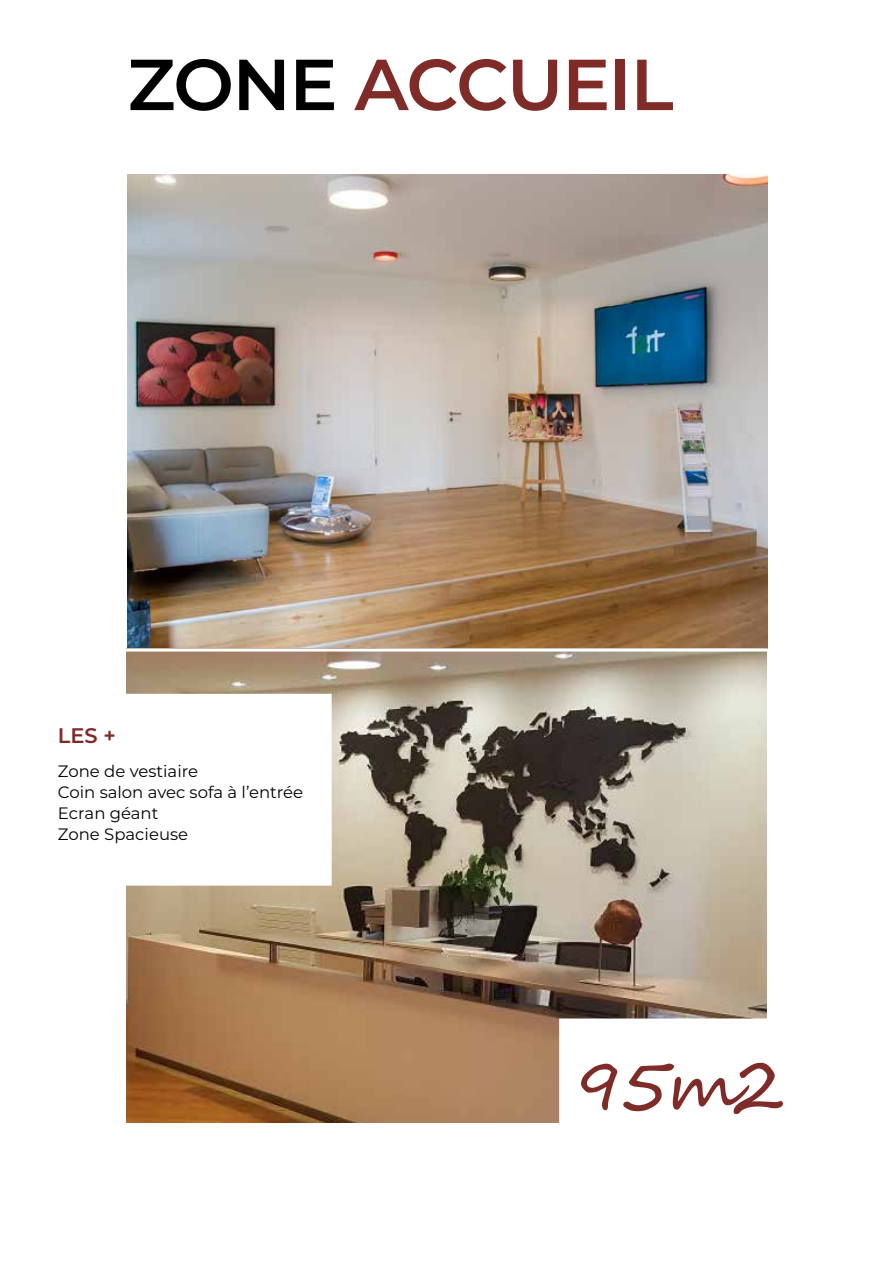
<style>
.page{position:relative;width:893px;height:1263px;background:#fff}
.page>*{position:absolute;margin:0;border:0;box-sizing:border-box;transform-origin:0 0}
.t1{font:600 72px "Montserrat";letter-spacing:-.02em;color:#7f2c29}
.t2{font:72px "Segoe Script";color:#7f2c29}
.t3{font:600 21px "Montserrat";color:#7f2c29}
.t4{font:16.5px/21px "Montserrat";color:#000}
.s1{color:#000}
</style>
<div class="page">
<img style="left:128px;top:174px;width:639px;height:474px">
<img style="left:126px;top:651px;width:640px;height:472px">
<div style="left:32px;top:694px;width:300px;height:192px;background:#fff;border:2px solid #fff"></div>
<div style="left:559px;top:1018px;width:300px;height:160px;background:#fff;border:2px solid #fff"></div>
<div style="left:95px;top:648px;width:705px;height:3px;border:2px solid #fff"></div>
<h1 class="t1" style="left:128px;top:33px;width:547px"><span class="s1">ZONE</span> ACCUEIL</h1>
<p class="t3" style="left:58px;top:721px;width:60px">LES +</p>
<p class="t4" style="left:58px;top:760px;width:247px">Zone de vestiaire<br>Coin salon avec sofa à l’entrée<br>Ecran géant<br>Zone Spacieuse</p>
<h1 class="t2" style="left:572px;top:1027px;width:215px">95m2</h1>
</div>
